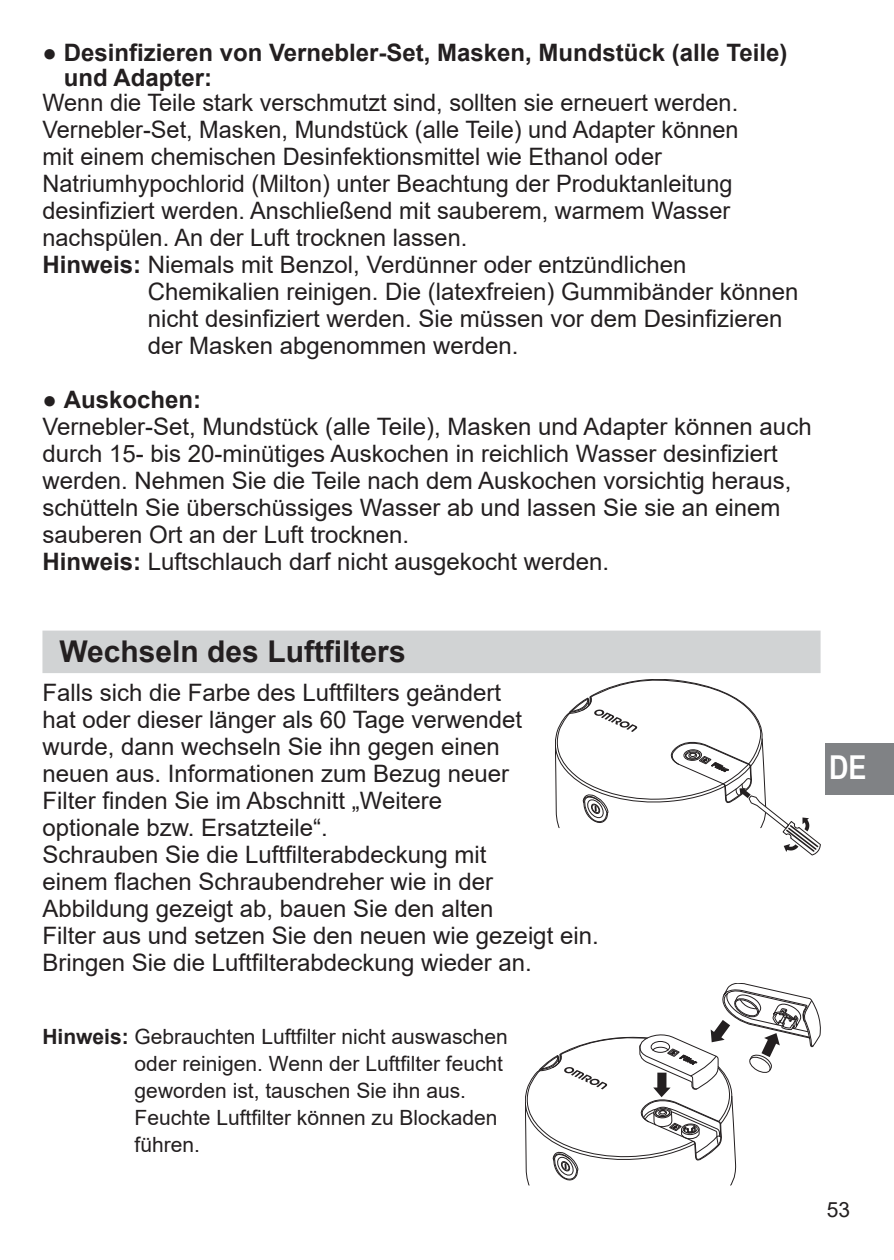
<style>
.page{position:relative;width:894px;height:1260px;background:#fff}
.page>*{position:absolute;margin:0;border:0;box-sizing:border-box;transform-origin:0 0}
.t1{font:700 33px "Arial Narrow";color:#fff}
.t2{font:700 30px "Arial";color:#231f20}
.t3{font:24px/27px "Arial";color:#231f20}
.t4{font:700 24px/24.6px "Arial";color:#231f20}
.t5{font:21px/27px "Arial";color:#231f20}
.s1{font-weight:700}
</style>
<div class="page">
<div style="left:825px;top:743px;width:69px;height:52px;background:#808285"></div>
<div style="left:42px;top:631px;width:779px;height:42px;background:#d1d3d4"></div>
<svg style="left:555px;top:679px;width:266px;height:176px"></svg>
<svg style="left:525px;top:983px;width:296px;height:202px"></svg>
<p class="t4" style="left:64px;top:41px;width:725px">Desinfizieren von Vernebler-Set, Masken, Mundstück (alle Teile) und Adapter:</p>
<p class="t3" style="left:42px;top:89px;width:697px">Wenn die Teile stark verschmutzt sind, sollten sie erneuert werden.</p>
<p class="t3" style="left:42px;top:116px;width:698px">Vernebler-Set, Masken, Mundstück (alle Teile) und Adapter können</p>
<p class="t3" style="left:42px;top:143px;width:621px">mit einem chemischen Desinfektionsmittel wie Ethanol oder</p>
<p class="t3" style="left:42px;top:170px;width:692px">Natriumhypochlorid (Milton) unter Beachtung der Produktanleitung</p>
<p class="t3" style="left:42px;top:197px;width:689px">desinfiziert werden. Anschließend mit sauberem, warmem Wasser</p>
<p class="t3" style="left:42px;top:224px;width:426px">nachspülen. An der Luft trocknen lassen.</p>
<p class="t3" style="left:42px;top:251px;width:646px"><span class="s1">Hinweis:</span> Niemals mit Benzol, Verdünner oder entzündlichen</p>
<p class="t3" style="left:148px;top:278px;width:652px">Chemikalien reinigen. Die (latexfreien) Gummibänder können</p>
<p class="t3" style="left:148px;top:305px;width:636px">nicht desinfiziert werden. Sie müssen vor dem Desinfizieren</p>
<p class="t3" style="left:148px;top:332px;width:372px">der Masken abgenommen werden.</p>
<p class="t4" style="left:64px;top:387px;width:139px">Auskochen:</p>
<p class="t3" style="left:42px;top:413px;width:771px">Vernebler-Set, Mundstück (alle Teile), Masken und Adapter können auch durch 15- bis 20-minütiges Auskochen in reichlich Wasser desinfiziert werden. Nehmen Sie die Teile nach dem Auskochen vorsichtig heraus, schütteln Sie überschüssiges Wasser ab und lassen Sie sie an einem sauberen Ort an der Luft trocknen.<br><span class="s1">Hinweis:</span> Luftschlauch darf nicht ausgekocht werden.</p>
<p class="t2" style="left:59px;top:635px;width:348px">Wechseln des Luftfilters</p>
<p class="t3" style="left:42px;top:680px;width:558px">Falls sich die Farbe des Luftfilters geändert<br>hat oder dieser länger als 60 Tage verwendet wurde, dann wechseln Sie ihn gegen einen<br>neuen aus. Informationen zum Bezug neuer<br>Filter finden Sie im Abschnitt „Weitere<br>optionale bzw. Ersatzteile“.<br>Schrauben Sie die Luftfilterabdeckung mit<br>einem flachen Schraubendreher wie in der Abbildung gezeigt ab, bauen Sie den alten<br>Filter aus und setzen Sie den neuen wie gezeigt ein.<br>Bringen Sie die Luftfilterabdeckung wieder an.</p>
<p class="t5" style="left:135px;top:1023px;width:375px;text-indent:-92px"><span class="s1">Hinweis:</span> Gebrauchten Luftfilter nicht auswaschen oder reinigen. Wenn der Luftfilter feucht geworden ist, tauschen Sie ihn aus.<br>Feuchte Luftfilter können zu Blockaden führen.</p>
<h1 class="t1" style="left:829px;top:748px;width:39px">DE</h1>
<p class="t5" style="left:827px;top:1197px;width:25px">53</p>
</div>
